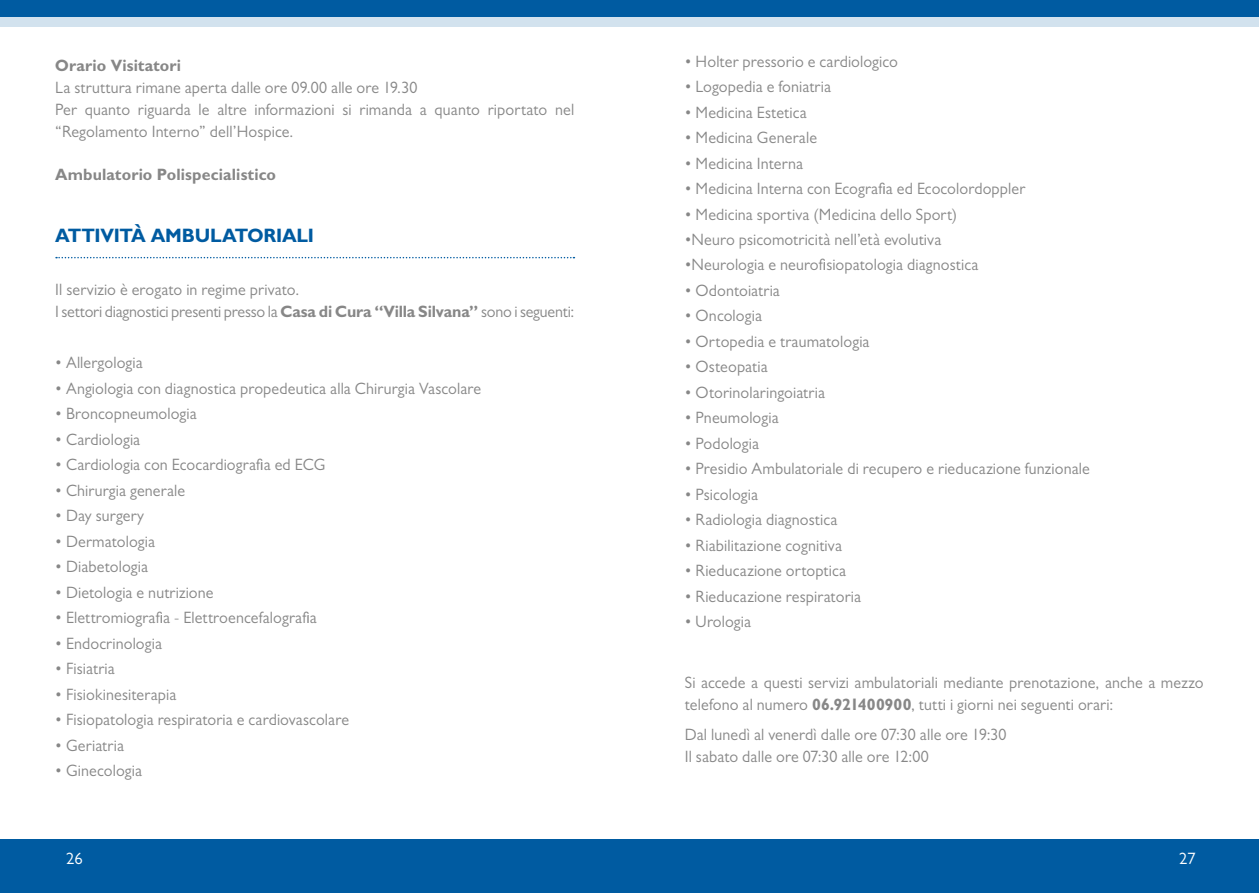
<style>
.page{position:relative;width:1259px;height:893px;background:#fff}
.page>*{position:absolute;margin:0;border:0;box-sizing:border-box;transform-origin:0 0}
.t1{font:700 19.5px "Gill Sans MT Pro";letter-spacing:-.015em;color:#005ba1}
.t2{font:16.5px/21.8px "Gill Sans MT Pro";letter-spacing:.01em;color:#878787}
.t3{font:700 16.5px "Gill Sans MT Pro";letter-spacing:.005em;color:#878787}
.t4{font:16.5px "Gill Sans MT Pro";color:#fff}
.s1{font-weight:700}
</style>
<div class="page">
<div style="left:0;top:839px;width:1259px;height:54px;background:#005ba1"></div>
<svg style="left:0;top:0;width:1259px;height:27px;background:#4d8cbd"></svg>
<svg style="left:56px;top:257px;width:518px;height:1px"></svg>
<p class="t3" style="left:55px;top:56px;width:127px">Orario Visitatori</p>
<p class="t2" style="left:55px;top:77px;width:520px">La struttura rimane aperta dalle ore 09.00 alle ore 19.30<br>Per quanto riguarda le altre informazioni si rimanda a quanto riportato nel “Regolamento Interno” dell’Hospice.</p>
<p class="t3" style="left:55px;top:164px;width:222px">Ambulatorio Polispecialistico</p>
<p class="t1" style="left:55px;top:224px;width:260px">ATTIVITÀ AMBULATORIALI</p>
<p class="t2" style="left:55px;top:279px;width:520px">Il servizio è erogato in regime privato.<br>I settori diagnostici presenti presso la <span class="s1">Casa di Cura “Villa Silvana”</span> sono i seguenti:</p>
<p class="t2" style="left:55px;top:352px;width:89px">• Allergologia</p>
<p class="t2" style="left:55px;top:377px;width:427px">• Angiologia con diagnostica propedeutica alla Chirurgia Vascolare</p>
<p class="t2" style="left:55px;top:403px;width:143px">• Broncopneumologia</p>
<p class="t2" style="left:55px;top:428px;width:86px">• Cardiologia</p>
<p class="t2" style="left:55px;top:454px;width:271px">• Cardiologia con Ecocardiografia ed ECG</p>
<p class="t2" style="left:55px;top:479px;width:131px">• Chirurgia generale</p>
<p class="t2" style="left:55px;top:505px;width:90px">• Day surgery</p>
<p class="t2" style="left:55px;top:530px;width:101px">• Dermatologia</p>
<p class="t2" style="left:55px;top:556px;width:94px">• Diabetologia</p>
<p class="t2" style="left:55px;top:581px;width:160px">• Dietologia e nutrizione</p>
<p class="t2" style="left:55px;top:606px;width:263px">• Elettromiografia - Elettroencefalografia</p>
<p class="t2" style="left:55px;top:632px;width:108px">• Endocrinologia</p>
<p class="t2" style="left:55px;top:657px;width:61px">• Fisiatria</p>
<p class="t2" style="left:55px;top:683px;width:123px">• Fisiokinesiterapia</p>
<p class="t2" style="left:55px;top:708px;width:295px">• Fisiopatologia respiratoria e cardiovascolare</p>
<p class="t2" style="left:55px;top:734px;width:70px">• Geriatria</p>
<p class="t2" style="left:55px;top:759px;width:88px">• Ginecologia</p>
<p class="t2" style="left:685px;top:50px;width:215px">• Holter pressorio e cardiologico</p>
<p class="t2" style="left:685px;top:75px;width:148px">• Logopedia e foniatria</p>
<p class="t2" style="left:685px;top:101px;width:123px">• Medicina Estetica</p>
<p class="t2" style="left:685px;top:126px;width:134px">• Medicina Generale</p>
<p class="t2" style="left:685px;top:152px;width:120px">• Medicina Interna</p>
<p class="t2" style="left:685px;top:177px;width:342px">• Medicina Interna con Ecografia ed Ecocolordoppler</p>
<p class="t2" style="left:685px;top:203px;width:274px">• Medicina sportiva (Medicina dello Sport)</p>
<p class="t2" style="left:685px;top:228px;width:258px">•Neuro psicomotricità nell’età evolutiva</p>
<p class="t2" style="left:685px;top:254px;width:295px">•Neurologia e neurofisiopatologia diagnostica</p>
<p class="t2" style="left:685px;top:279px;width:97px">• Odontoiatria</p>
<p class="t2" style="left:685px;top:305px;width:79px">• Oncologia</p>
<p class="t2" style="left:685px;top:330px;width:186px">• Ortopedia e traumatologia</p>
<p class="t2" style="left:685px;top:356px;width:84px">• Osteopatia</p>
<p class="t2" style="left:685px;top:381px;width:142px">• Otorinolaringoiatria</p>
<p class="t2" style="left:685px;top:407px;width:95px">• Pneumologia</p>
<p class="t2" style="left:685px;top:432px;width:76px">• Podologia</p>
<p class="t2" style="left:685px;top:458px;width:406px">• Presidio Ambulatoriale di recupero e rieducazione funzionale</p>
<p class="t2" style="left:685px;top:483px;width:75px">• Psicologia</p>
<p class="t2" style="left:685px;top:509px;width:154px">• Radiologia diagnostica</p>
<p class="t2" style="left:685px;top:534px;width:159px">• Riabilitazione cognitiva</p>
<p class="t2" style="left:685px;top:560px;width:163px">• Rieducazione ortoptica</p>
<p class="t2" style="left:685px;top:585px;width:178px">• Rieducazione respiratoria</p>
<p class="t2" style="left:685px;top:611px;width:68px">• Urologia</p>
<p class="t2" style="left:685px;top:671px;width:520px">Si accede a questi servizi ambulatoriali mediante prenotazione, anche a mezzo telefono al numero <span class="s1">06.921400900</span>, tutti i giorni nei seguenti orari:</p>
<p class="t2" style="left:685px;top:723px;width:323px">Dal lunedì al venerdì dalle ore 07:30 alle ore 19:30<br>Il sabato dalle ore 07:30 alle ore 12:00</p>
<p class="t4" style="left:66px;top:848px;width:18px">26</p>
<p class="t4" style="left:1179px;top:848px;width:18px">27</p>
</div>
